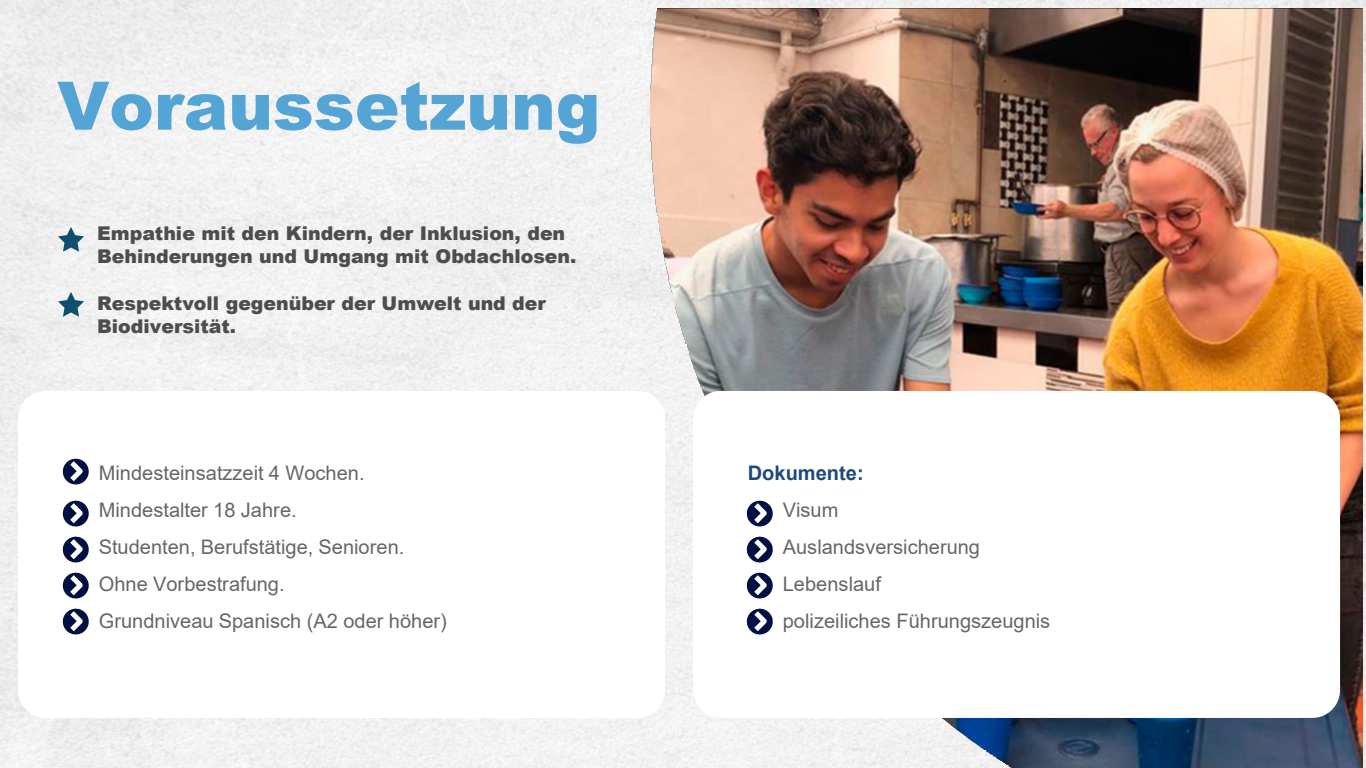
<style>
.page{position:relative;width:1366px;height:768px;background:#fff}
.page>*{position:absolute;margin:0;border:0;box-sizing:border-box;transform-origin:0 0}
.t1{font:900 67px "Arial";color:#55a4d6}
.t2{font:20px "Arial";color:#666}
.t3{font:700 20px "Arial";color:#1f497d}
.t4{font:900 19px/23px "Arial";color:#4d4d4d}
</style>
<div class="page">
<div style="left:0;top:1px;width:1366px;height:767px;background:#f1f1f1"></div>
<svg style="left:18px;top:391px;width:632px;height:327px"></svg>
<img style="left:650px;top:6px;width:712px;height:762px">
<svg style="left:58px;top:292px;width:26px;height:25px"></svg>
<svg style="left:58px;top:227px;width:26px;height:25px"></svg>
<svg style="left:693px;top:391px;width:647px;height:327px"></svg>
<svg style="left:63px;top:456px;width:26px;height:31px"></svg>
<svg style="left:63px;top:498px;width:26px;height:139px"></svg>
<svg style="left:747px;top:498px;width:26px;height:139px"></svg>
<h2 class="t1" style="left:57px;top:57px;width:545px">Voraussetzung</h2>
<p class="t4" style="left:97px;top:221px;width:481px">Empathie mit den Kindern, der Inklusion, den<br>Behinderungen und Umgang mit Obdachlosen.</p>
<p class="t4" style="left:97px;top:292px;width:450px">Respektvoll gegenüber der Umwelt und der<br>Biodiversität.</p>
<p class="t2" style="left:99px;top:460px;width:267px">Mindesteinsatzzeit 4 Wochen.</p>
<p class="t2" style="left:99px;top:496px;width:199px">Mindestalter 18 Jahre.</p>
<p class="t2" style="left:99px;top:534px;width:307px">Studenten, Berufstätige, Senioren.</p>
<p class="t2" style="left:99px;top:570px;width:187px">Ohne Vorbestrafung.</p>
<p class="t2" style="left:99px;top:607px;width:350px">Grundniveau Spanisch (A2 oder höher)</p>
<p class="t3" style="left:748px;top:459px;width:117px">Dokumente:</p>
<p class="t2" style="left:783px;top:496px;width:57px">Visum</p>
<p class="t2" style="left:783px;top:534px;width:199px">Auslandsversicherung</p>
<p class="t2" style="left:783px;top:570px;width:100px">Lebenslauf</p>
<p class="t2" style="left:783px;top:607px;width:269px">polizeiliches Führungszeugnis</p>
</div>
